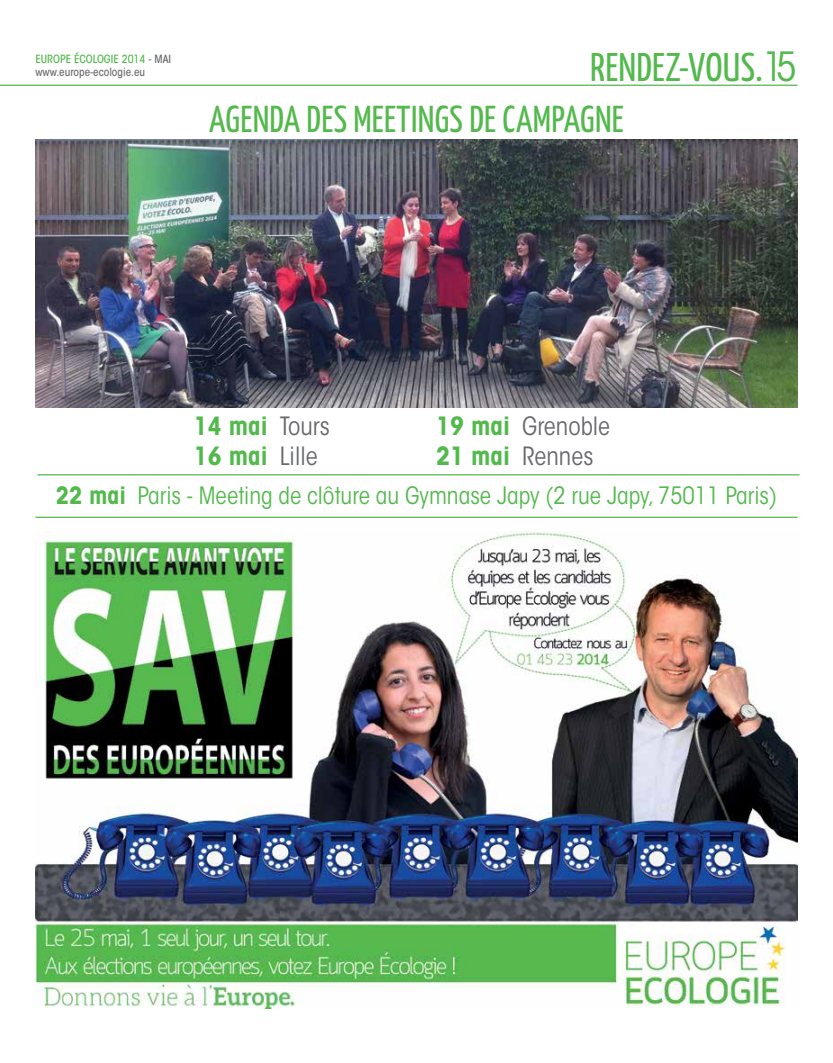
<style>
.page{position:relative;width:833px;height:1063px;background:#fff}
.page>*{position:absolute;margin:0;border:0;box-sizing:border-box;transform-origin:0 0}
.t1{font:40px "Yanone Kaffeesatz";letter-spacing:.01em;color:#53b94d}
.t2{font:37.5px "Yanone Kaffeesatz";color:#53b94d}
.t3{font:condensed 25px/30px "ITC Avant Garde Std";color:#67686b}
.t4{font:700 condensed 25px/30px "ITC Avant Garde Std";color:#53b94d}
.t5{font:condensed 23.75px "ITC Avant Garde Std";color:#53b94d}
.t6{font:500 condensed 11.25px/12.5px "ITC Avant Garde Std";color:#67686b}
.s1{color:#53b94d}
.s2{font-family:"ITC Avant Garde Std";font-stretch:condensed}
.s3{font-weight:400;color:#67686b}
.s4{font-weight:700;color:#53b94d}
.s5{font-weight:700}
</style>
<div class="page">
<hr style="left:0;top:85px;width:797px;height:1px;background:#53b94d">
<img style="left:35px;top:531px;width:762px;height:478px">
<img style="left:35px;top:139px;width:762px;height:268px">
<hr style="left:35px;top:517px;width:762px;height:1px;background:#53b94d">
<hr style="left:37px;top:474px;width:762px;height:1px;background:#53b94d">
<p class="t6" style="left:35px;top:53px;width:137px"><span class="s1">EUROPE éCOLOGIE 2014</span> - MAI www.europe-ecologie.eu</p>
<h1 class="t1" style="left:590px;top:43px;width:208px">RENDEZ-VOUS.<span class="s2">15</span></h1>
<h2 class="t2" style="left:209px;top:97px;width:33px">AGENDA</h2>
<h2 class="t2" style="left:306px;top:97px;width:62px">DES MEETINGS</h2>
<h2 class="t2" style="left:469px;top:97px;width:50px">DE CAMPAGNE</h2>
<p class="t4" style="left:194px;top:411px;width:137px">14 mai <span class="s3">Tours<br></span>16 mai <span class="s3">Lille</span></p>
<p class="t3" style="left:436px;top:411px;width:175px"><span class="s4">19 mai</span> Grenoble<br><span class="s4">21 mai</span> Rennes</p>
<p class="t5" style="left:56px;top:481px;width:722px"><span class="s5">22 mai</span> Paris - Meeting de clôture au Gymnase Japy (2 rue Japy, 75011 Paris)</p>
</div>
